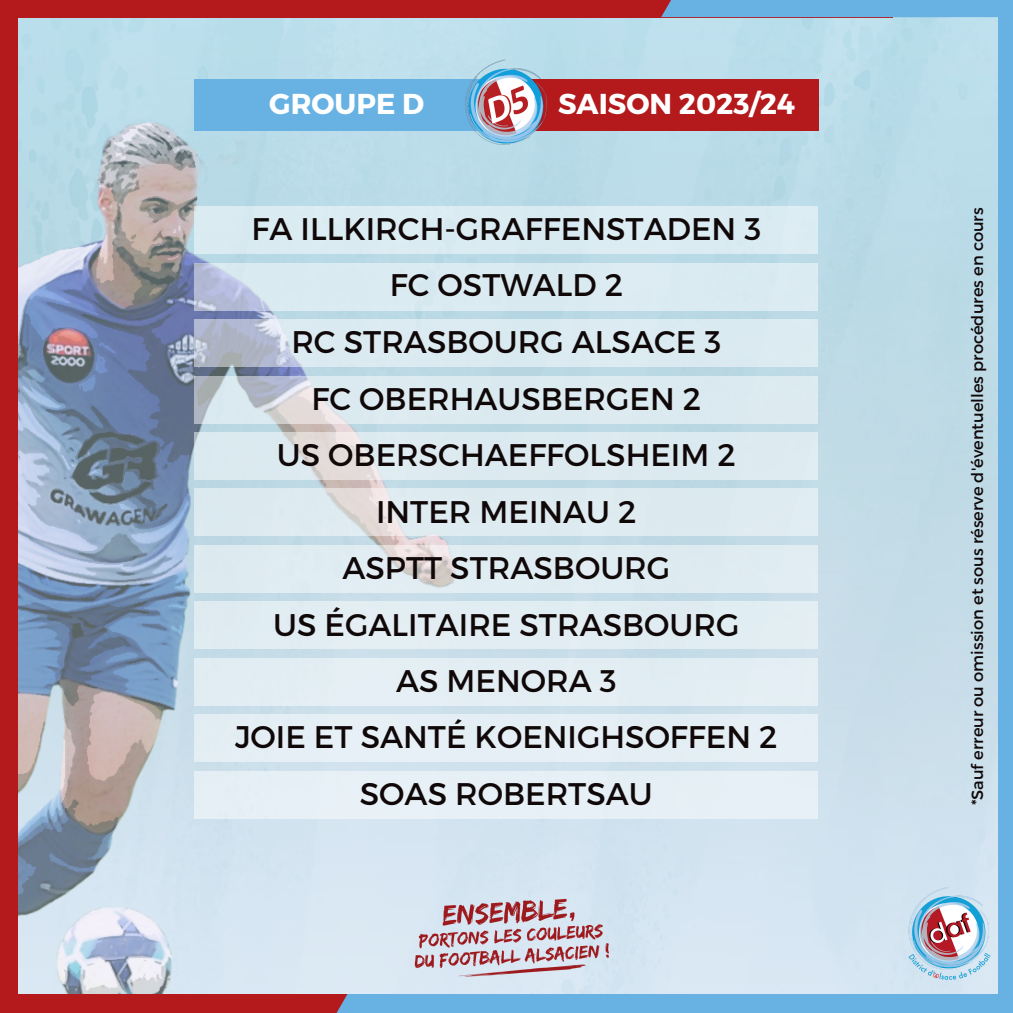
<style>
.page{position:relative;width:1013px;height:1013px;background:#fff}
.page>*{position:absolute;margin:0;border:0;box-sizing:border-box;transform-origin:0 0}
.t1{font:31.25px "Montserrat";color:#100808}
.t2{font:700 28.75px "Montserrat";color:#fff}
.t3{font:16.25px "Montserrat";color:#100808}
</style>
<div class="page">
<img style="left:19px;top:17px;width:978px;height:977px">
<div style="left:997px;top:0;width:15px;height:1012px;background:#67b2e3"></div>
<div style="left:171px;top:994px;width:841px;height:18px;background:#67b2e3"></div>
<div style="left:0;top:0;width:892px;height:17px;background:#b4191c"></div>
<div style="left:661px;top:0;width:287px;height:17px;background:#67b2e3"></div>
<div style="left:895px;top:0;width:117px;height:17px;background:#67b2e3"></div>
<div style="left:0;top:0;width:18px;height:1012px;background:#b4191c"></div>
<div style="left:181px;top:994px;width:166px;height:18px;background:#b4191c"></div>
<div style="left:0;top:994px;width:275px;height:18px;background:#b4191c"></div>
<div style="left:194px;top:206px;width:624px;height:48px;background:#daebf2"></div>
<svg style="left:194px;top:263px;width:624px;height:47px;fill:#daebf1"></svg>
<svg style="left:194px;top:319px;width:624px;height:48px;fill:#dbeaf0"></svg>
<svg style="left:194px;top:376px;width:624px;height:47px;fill:#dbeaf0"></svg>
<svg style="left:194px;top:432px;width:624px;height:47px;fill:#dceaf0"></svg>
<svg style="left:194px;top:489px;width:624px;height:47px;fill:#deebf1"></svg>
<svg style="left:194px;top:545px;width:624px;height:47px;fill:#dfecf2"></svg>
<div style="left:194px;top:601px;width:624px;height:48px;background:#e1edf3"></div>
<div style="left:194px;top:658px;width:624px;height:47px;background:#e3eef4"></div>
<div style="left:194px;top:714px;width:624px;height:48px;background:#e5eff5"></div>
<div style="left:194px;top:771px;width:624px;height:47px;background:#e6f0f6"></div>
<div style="left:194px;top:79px;width:305px;height:51px;background:#67b2e3"></div>
<div style="left:514px;top:79px;width:304px;height:51px;background:#b4191c"></div>
<img style="left:459px;top:54px;width:94px;height:95px">
<img style="left:907px;top:886px;width:83px;height:96px">
<img style="left:402px;top:894px;width:208px;height:87px">
<p class="t2" style="left:269px;top:85px;width:156px">GROUPE D</p>
<p class="t2" style="left:558px;top:85px;width:238px">SAISON 2023/24</p>
<p class="t1" style="left:251px;top:208px;width:511px">FA ILLKIRCH-GRAFFENSTADEN 3</p>
<p class="t1" style="left:390px;top:265px;width:235px">FC OSTWALD 2</p>
<p class="t1" style="left:291px;top:322px;width:431px">RC STRASBOURG ALSACE 3</p>
<p class="t1" style="left:311px;top:378px;width:391px">FC OBERHAUSBERGEN 2</p>
<p class="t1" style="left:277px;top:434px;width:460px">US OBERSCHAEFFOLSHEIM 2</p>
<p class="t1" style="left:376px;top:491px;width:262px">INTER MEINAU 2</p>
<p class="t1" style="left:342px;top:547px;width:329px">ASPTT STRASBOURG</p>
<p class="t1" style="left:273px;top:604px;width:468px">US ÉGALITAIRE STRASBOURG</p>
<p class="t1" style="left:396px;top:660px;width:222px">AS MENORA 3</p>
<p class="t1" style="left:235px;top:717px;width:544px">JOIE ET SANTÉ KOENIGHSOFFEN 2</p>
<p class="t1" style="left:360px;top:773px;width:294px">SOAS ROBERTSAU</p>
<p class="t3" style="left:966px;top:805px;width:599px;rotate:-90deg">*Sauf erreur ou omission et sous réserve d'éventuelles procédures en cours</p>
</div>
